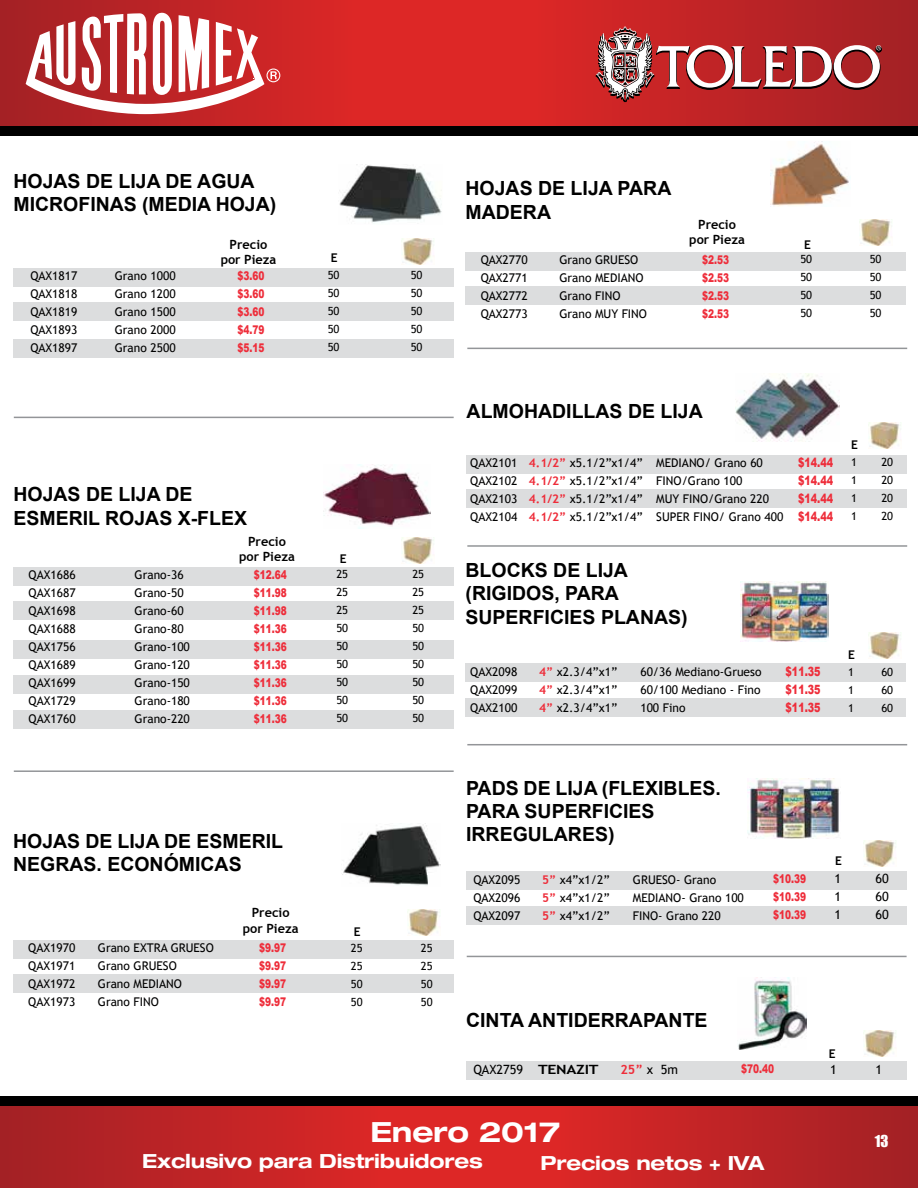
<style>
.page{position:relative;width:918px;height:1188px;background:#fff}
.page>*{position:absolute;margin:0;border:0;box-sizing:border-box;transform-origin:0 0}
.t1{font:700 expanded 27.9px "Helvetica Neue";letter-spacing:-.01em;color:#fff}
.t2{font:700 19.5px/23.4px "Arial";color:#000}
.t3{font:700 expanded 19.5px "Helvetica Neue";letter-spacing:-.01em;color:#fff}
.t4{font:15.15px "Impact";color:#fff}
.t5{font:700 12.75px/15.3px "Trebuchet MS";color:#000;text-align:center}
.t6{font:900 12.75px/18px "Arial";color:#ee2d3a;text-align:justify;scale:.75 1}
.t7{font:12.75px/18px "Trebuchet MS";color:#000;text-align:justify}
.t8{font:700 12.75px "Trebuchet MS";color:#ee2d3a}
.t9{font:12px/18px "Trebuchet MS";color:#000;text-align:justify}
.t10{font:900 12px/18px "Arial";color:#ee2d3a;text-align:justify;scale:.75 1}
.t11{font:700 12px "Trebuchet MS";color:#000}
.t12{font:11.25px/18px "Trebuchet MS";color:#000;text-align:justify}
.s1{font-weight:700;color:#ee2d3a}
.s2{font-weight:700}
.s3{font-weight:400;color:#000}
</style>
<div class="page">
<svg style="left:0;top:0;width:918px;height:127px;background:#c82425"></svg>
<svg style="left:0;top:1105px;width:918px;height:83px;background:#c12425"></svg>
<svg style="left:595px;top:27px;width:287px;height:75px"></svg>
<div style="left:0;top:127px;width:918px;height:9px;background:#000"></div>
<div style="left:0;top:1096px;width:918px;height:9px;background:#000"></div>
<svg style="left:267px;top:69px;width:13px;height:13px"></svg>
<svg style="left:268px;top:70px;width:11px;height:11px"></svg>
<svg style="left:270px;top:71px;width:7px;height:8px"></svg>
<svg style="left:26px;top:12px;width:238px;height:102px"></svg>
<div style="left:13px;top:268px;width:441px;height:18px;background:#dcddde"></div>
<div style="left:13px;top:340px;width:441px;height:18px;background:#dcddde"></div>
<div style="left:13px;top:302px;width:441px;height:18px;background:#dcddde"></div>
<img style="left:339px;top:164px;width:103px;height:59px">
<div style="left:13px;top:567px;width:441px;height:18px;background:#dcddde"></div>
<div style="left:13px;top:711px;width:441px;height:18px;background:#dcddde"></div>
<div style="left:13px;top:641px;width:441px;height:18px;background:#dcddde"></div>
<div style="left:13px;top:601px;width:441px;height:18px;background:#dcddde"></div>
<div style="left:13px;top:675px;width:441px;height:18px;background:#dcddde"></div>
<img style="left:324px;top:464px;width:106px;height:65px">
<div style="left:467px;top:455px;width:440px;height:18px;background:#dcddde"></div>
<div style="left:13px;top:940px;width:441px;height:18px;background:#dcddde"></div>
<div style="left:466px;top:252px;width:440px;height:18px;background:#dcddde"></div>
<div style="left:467px;top:489px;width:440px;height:18px;background:#dcddde"></div>
<div style="left:13px;top:975px;width:441px;height:18px;background:#dcddde"></div>
<div style="left:466px;top:286px;width:440px;height:18px;background:#dcddde"></div>
<hr style="left:14px;top:770px;width:440px;height:2px;background:#939598">
<hr style="left:14px;top:417px;width:440px;height:1px;background:#939598">
<hr style="left:467px;top:545px;width:440px;height:2px;background:#939598">
<hr style="left:467px;top:348px;width:440px;height:1px;background:#939598">
<hr style="left:467px;top:744px;width:440px;height:1px;background:#939598">
<div style="left:466px;top:664px;width:440px;height:18px;background:#dcddde"></div>
<div style="left:466px;top:698px;width:440px;height:18px;background:#dcddde"></div>
<img style="left:342px;top:825px;width:99px;height:61px">
<img style="left:771px;top:142px;width:78px;height:64px">
<img style="left:736px;top:373px;width:103px;height:69px">
<img style="left:740px;top:581px;width:89px;height:61px">
<img style="left:408px;top:909px;width:32px;height:27px">
<img style="left:859px;top:219px;width:33px;height:27px">
<img style="left:868px;top:422px;width:33px;height:27px">
<img style="left:868px;top:633px;width:33px;height:26px">
<img style="left:402px;top:238px;width:32px;height:26px">
<img style="left:402px;top:537px;width:32px;height:26px">
<div style="left:466px;top:872px;width:441px;height:18px;background:#dcddde"></div>
<div style="left:466px;top:906px;width:441px;height:18px;background:#dcddde"></div>
<img style="left:747px;top:778px;width:93px;height:61px">
<hr style="left:467px;top:956px;width:440px;height:1px;background:#939598">
<div style="left:466px;top:1062px;width:441px;height:18px;background:#dcddde"></div>
<img style="left:738px;top:978px;width:68px;height:71px">
<img style="left:863px;top:840px;width:33px;height:26px">
<img style="left:863px;top:1030px;width:33px;height:27px">
<h2 class="t2" style="left:13px;top:170px;width:264px">HOJAS DE LIJA DE AGUA<br>MICROFINAS (MEDIA HOJA)</h2>
<p class="t9" style="left:30px;top:267px;width:49px">QAX1817<br>QAX1818<br>QAX1819<br>QAX1893<br>QAX1897</p>
<p class="t9" style="left:115px;top:267px;width:62px">Grano 1000<br>Grano 1200<br>Grano 1500<br>Grano 2000<br>Grano 2500</p>
<p class="t5" style="left:221px;top:237px;width:57px">Precio por Pieza</p>
<p class="t10" style="left:238px;top:266px;width:38px">$3.60 $3.60 $3.60 $4.79 $5.15</p>
<p class="t11" style="left:331px;top:250px;width:8px">E</p>
<p class="t12" style="left:328px;top:267px;width:13px">50<br>50<br>50<br>50<br>50</p>
<p class="t12" style="left:411px;top:267px;width:13px">50<br>50<br>50<br>50<br>50</p>
<h2 class="t2" style="left:13px;top:483px;width:235px">HOJAS DE LIJA DE<br>ESMERIL ROJAS X-FLEX</h2>
<p class="t9" style="left:29px;top:566px;width:49px">QAX1686<br>QAX1687<br>QAX1698<br>QAX1688<br>QAX1756<br>QAX1689<br>QAX1699<br>QAX1729<br>QAX1760</p>
<p class="t9" style="left:135px;top:566px;width:57px;text-align:left">Grano-36<br>Grano-50<br>Grano-60<br>Grano-80<br>Grano-100<br>Grano-120<br>Grano-150<br>Grano-180<br>Grano-220</p>
<p class="t5" style="left:239px;top:534px;width:57px">Precio por Pieza</p>
<p class="t10" style="left:254px;top:565px;width:46px">$12.64 $11.98 $11.98 $11.36 $11.36 $11.36 $11.36 $11.36 $11.36</p>
<p class="t11" style="left:340px;top:552px;width:8px">E</p>
<p class="t12" style="left:336px;top:566px;width:13px">25<br>25<br>25<br>50<br>50<br>50<br>50<br>50<br>50</p>
<p class="t12" style="left:412px;top:566px;width:13px">25<br>25<br>25<br>50<br>50<br>50<br>50<br>50<br>50</p>
<h2 class="t2" style="left:13px;top:830px;width:271px">HOJAS DE LIJA DE ESMERIL<br>NEGRAS. ECONÓMICAS</h2>
<p class="t9" style="left:28px;top:939px;width:49px">QAX1970<br>QAX1971<br>QAX1972<br>QAX1973</p>
<p class="t9" style="left:98px;top:939px;width:117px;text-align:left">Grano EXTRA GRUESO<br>Grano GRUESO<br>Grano MEDIANO<br>Grano FINO</p>
<p class="t5" style="left:243px;top:905px;width:57px">Precio por Pieza</p>
<p class="t10" style="left:259px;top:938px;width:38px">$9.97 $9.97 $9.97 $9.97</p>
<p class="t11" style="left:354px;top:924px;width:8px">E</p>
<p class="t12" style="left:351px;top:939px;width:13px">25<br>25<br>50<br>50</p>
<p class="t12" style="left:421px;top:939px;width:13px">25<br>25<br>50<br>50</p>
<h2 class="t2" style="left:466px;top:177px;width:207px">HOJAS DE LIJA PARA<br>MADERA</h2>
<p class="t9" style="left:481px;top:251px;width:49px">QAX2770<br>QAX2771<br>QAX2772<br>QAX2773</p>
<p class="t9" style="left:559px;top:251px;width:89px;text-align:left">Grano GRUESO<br>Grano MEDIANO<br>Grano FINO<br>Grano MUY FINO</p>
<p class="t5" style="left:689px;top:217px;width:57px">Precio por Pieza</p>
<p class="t10" style="left:702px;top:250px;width:38px">$2.53 $2.53 $2.53 $2.53</p>
<p class="t11" style="left:804px;top:238px;width:8px">E</p>
<p class="t12" style="left:800px;top:251px;width:13px">50<br>50<br>50<br>50</p>
<p class="t12" style="left:870px;top:251px;width:13px">50<br>50<br>50<br>50</p>
<h2 class="t2" style="left:467px;top:400px;width:238px">ALMOHADILLAS DE LIJA</h2>
<p class="t9" style="left:529px;top:454px;width:115px"><span class="s1">4.1/2”</span> x5.1/2”x1/4” <span class="s1">4.1/2”</span> x5.1/2”x1/4” <span class="s1">4.1/2”</span> x5.1/2”x1/4” <span class="s1">4.1/2”</span> x5.1/2”x1/4”</p>
<p class="t9" style="left:656px;top:454px;width:129px;text-align:left">MEDIANO/ Grano 60<br>FINO/Grano 100<br>MUY FINO/Grano 220<br>SUPER FINO/ Grano 400</p>
<p class="t9" style="left:470px;top:454px;width:49px">QAX2101<br>QAX2102<br>QAX2103<br>QAX2104</p>
<p class="t6" style="left:798px;top:453px;width:48px">$14.44 $14.44 $14.44 $14.44</p>
<p class="t11" style="left:851px;top:438px;width:8px">E</p>
<p class="t12" style="left:851px;top:453px;width:7px">1<br>1<br>1<br>1</p>
<p class="t12" style="left:881px;top:453px;width:13px">20<br>20<br>20<br>20</p>
<h2 class="t2" style="left:466px;top:559px;width:224px">BLOCKS DE LIJA (RIGIDOS, PARA<br>SUPERFICIES PLANAS)</h2>
<p class="t9" style="left:539px;top:663px;width:80px"><span class="s1">4”</span> x2.3/4”x1” <span class="s1">4”</span> x2.3/4”x1” <span class="s1">4”</span> x2.3/4”x1”</p>
<p class="t9" style="left:640px;top:663px;width:123px">60/36 Mediano-Grueso 60/100 Mediano - Fino 100 Fino</p>
<p class="t11" style="left:848px;top:647px;width:8px">E</p>
<p class="t9" style="left:470px;top:663px;width:49px">QAX2098<br>QAX2099<br>QAX2100</p>
<p class="t6" style="left:786px;top:662px;width:48px">$11.35 $11.35 $11.35</p>
<p class="t12" style="left:881px;top:663px;width:13px">60<br>60<br>60</p>
<p class="t12" style="left:848px;top:663px;width:7px">1<br>1<br>1</p>
<h2 class="t2" style="left:466px;top:777px;width:256px">PADS DE LIJA (FLEXIBLES.<br>PARA SUPERFICIES<br>IRREGULARES)</h2>
<p class="t9" style="left:542px;top:871px;width:69px"><span class="s1">5”</span> x4”x1/2” <span class="s1">5”</span> x4”x1/2” <span class="s1">5”</span> x4”x1/2”</p>
<p class="t9" style="left:633px;top:870px;width:113px;text-align:left">GRUESO- Grano<br>MEDIANO- Grano 100<br>FINO- Grano 220</p>
<p class="t9" style="left:473px;top:870px;width:49px">QAX2095<br>QAX2096<br>QAX2097</p>
<p class="t10" style="left:773px;top:870px;width:46px">$10.39 $10.39 $10.39</p>
<p class="t11" style="left:835px;top:853px;width:8px">E</p>
<p class="t7" style="left:834px;top:870px;width:8px">1<br>1<br>1</p>
<p class="t7" style="left:876px;top:870px;width:15px">60<br>60<br>60</p>
<h2 class="t2" style="left:466px;top:1009px;width:243px">CINTA ANTIDERRAPANTE</h2>
<p class="t7" style="left:473px;top:1061px;width:127px">QAX2759 <span class="s2">TENAZIT</span></p>
<p class="t8" style="left:620px;top:1062px;width:59px">25” <span class="s3">x 5m</span></p>
<p class="t10" style="left:741px;top:1060px;width:46px">$70.40</p>
<p class="t11" style="left:829px;top:1046px;width:8px">E</p>
<p class="t7" style="left:830px;top:1060px;width:8px">1</p>
<p class="t7" style="left:876px;top:1060px;width:8px">1</p>
<h1 class="t1" style="left:371px;top:1114px;width:191px">Enero 2017</h1>
<h2 class="t3" style="left:142px;top:1149px;width:342px">Exclusivo para Distribuidores</h2>
<h2 class="t3" style="left:540px;top:1151px;width:226px">Precios netos + IVA</h2>
<p class="t4" style="left:875px;top:1129px;width:15px">13</p>
</div>
